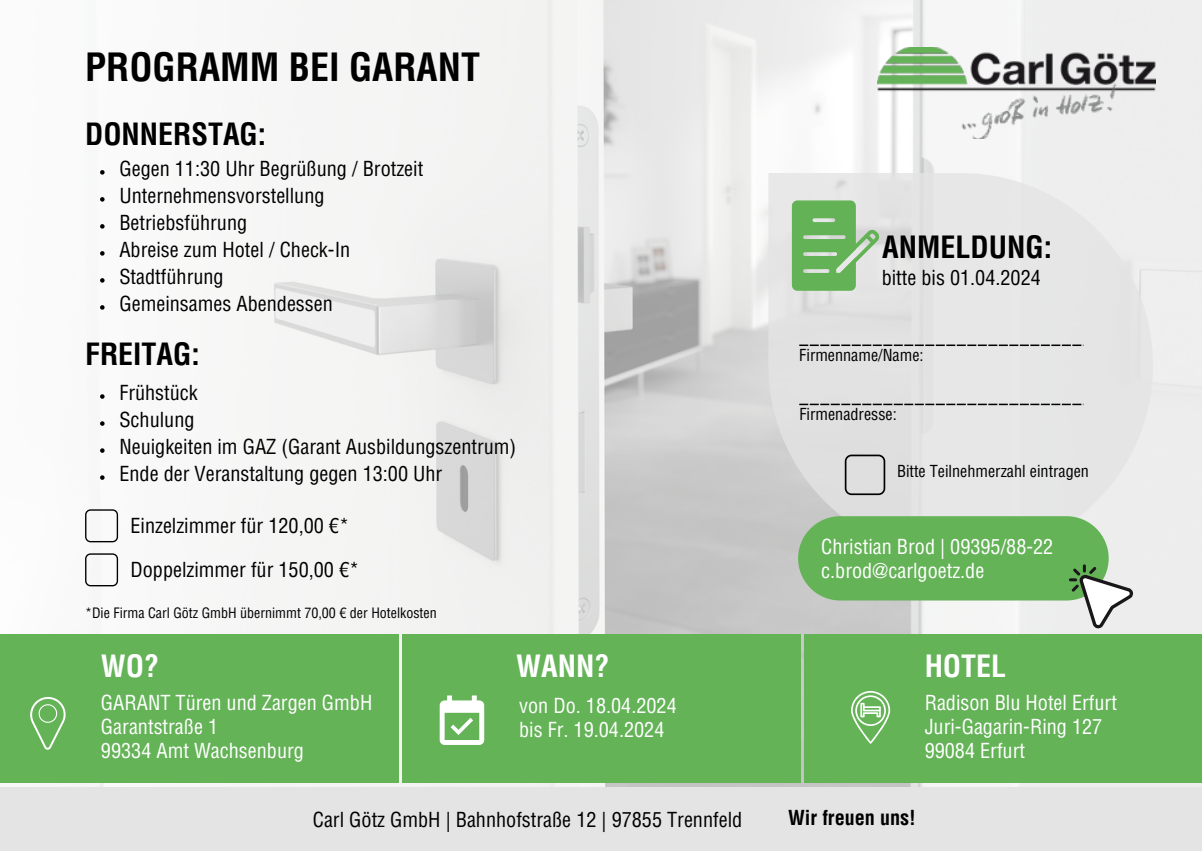
<style>
.page{position:relative;width:1202px;height:851px;background:#fff}
.page>*{position:absolute;margin:0;border:0;box-sizing:border-box;transform-origin:0 0}
.t1{font:700 condensed 38px "Helvetica LT Std";color:#000}
.t2{font:700 condensed 30px "Helvetica LT Std";color:#000}
.t3{font:700 condensed 30px "Helvetica LT Std";color:#fff}
.t4{font:condensed 20.2px "Helvetica LT Std";color:#000}
.t5{font:condensed 20.2px/24px "Helvetica LT Std";color:#fff}
.t6{font:700 condensed 20.2px "Helvetica LT Std";color:#000}
.t7{font:condensed 16.2px "Helvetica LT Std";color:#000}
.t8{font:condensed 14px "Helvetica LT Std";color:#000}
</style>
<div class="page">
<img style="left:88px;top:0;width:1113px;height:787px">
<div style="left:0;top:634px;width:398px;height:149px;background:#64b357"></div>
<svg style="left:768px;top:173px;width:385px;height:384px;fill:#e6e6e6"></svg>
<div style="left:402px;top:634px;width:398px;height:149px;background:#64b357"></div>
<div style="left:804px;top:634px;width:398px;height:149px;background:#64b357"></div>
<div style="left:0;top:787px;width:1202px;height:63px;background:#e4e4e4"></div>
<svg style="left:440px;top:695px;width:44px;height:50px"></svg>
<svg style="left:30px;top:697px;width:36px;height:52px"></svg>
<svg style="left:792px;top:200px;width:87px;height:90px"></svg>
<svg style="left:799px;top:403px;width:284px;height:2px"></svg>
<svg style="left:799px;top:344px;width:284px;height:2px"></svg>
<svg style="left:844px;top:454px;width:41px;height:41px"></svg>
<div style="left:798px;top:516px;width:310px;height:84px;background:#64b357;border-radius:42px"></div>
<svg style="left:1069px;top:564px;width:64px;height:64px"></svg>
<svg style="left:851px;top:691px;width:39px;height:52px"></svg>
<svg style="left:100px;top:170px;width:5px;height:5px"></svg>
<svg style="left:100px;top:197px;width:5px;height:5px"></svg>
<svg style="left:100px;top:224px;width:5px;height:5px"></svg>
<svg style="left:100px;top:251px;width:5px;height:5px"></svg>
<svg style="left:100px;top:278px;width:5px;height:5px"></svg>
<svg style="left:100px;top:305px;width:5px;height:5px"></svg>
<svg style="left:100px;top:394px;width:5px;height:5px"></svg>
<svg style="left:100px;top:421px;width:5px;height:5px"></svg>
<svg style="left:100px;top:448px;width:5px;height:5px"></svg>
<svg style="left:100px;top:475px;width:5px;height:5px"></svg>
<img style="left:877px;top:47px;width:278px;height:92px">
<svg style="left:85px;top:509px;width:33px;height:33px"></svg>
<svg style="left:85px;top:553px;width:33px;height:33px"></svg>
<p class="t1" style="left:85px;top:54px;width:396px">PROGRAMM BEI GARANT</p>
<h4 class="t2" style="left:85px;top:123px;width:183px">DONNERSTAG:</h4>
<p class="t4" style="left:119px;top:162px;width:305px">Gegen 11:30 Uhr Begrüßung / Brotzeit</p>
<p class="t4" style="left:119px;top:189px;width:207px">Unternehmensvorstellung</p>
<p class="t4" style="left:119px;top:216px;width:129px">Betriebsführung</p>
<p class="t4" style="left:119px;top:243px;width:232px">Abreise zum Hotel / Check-In</p>
<h4 class="t4" style="left:119px;top:270px;width:106px">Stadtführung</h4>
<p class="t4" style="left:119px;top:297px;width:215px">Gemeinsames Abendessen</p>
<p class="t2" style="left:85px;top:343px;width:116px">FREITAG:</p>
<p class="t4" style="left:119px;top:386px;width:80px">Frühstück</p>
<h2 class="t4" style="left:119px;top:413px;width:77px">Schulung</h2>
<h5 class="t4" style="left:119px;top:440px;width:398px">Neuigkeiten im GAZ (Garant Ausbildungszentrum)</h5>
<h5 class="t4" style="left:119px;top:467px;width:324px">Ende der Veranstaltung gegen 13:00 Uhr</h5>
<p class="t4" style="left:130px;top:518px;width:220px">Einzelzimmer für 120,00 €*</p>
<h2 class="t4" style="left:130px;top:562px;width:230px">Doppelzimmer für 150,00 €*</h2>
<h4 class="t8" style="left:85px;top:608px;width:353px">*Die Firma Carl Götz GmbH übernimmt 70,00 € der Hotelkosten</h4>
<p class="t3" style="left:101px;top:655px;width:60px">WO?</p>
<h2 class="t5" style="left:101px;top:693px;width:273px">GARANT Türen und Zargen GmbH<br>Garantstraße 1<br>99334 Amt Wachsenburg</h2>
<h1 class="t3" style="left:516px;top:655px;width:95px">WANN?</h1>
<p class="t5" style="left:519px;top:697px;width:159px">von Do. 18.04.2024 bis Fr. 19.04.2024</p>
<p class="t2" style="left:882px;top:237px;width:171px">ANMELDUNG:</p>
<p class="t4" style="left:881px;top:271px;width:161px">bitte bis 01.04.2024</p>
<p class="t7" style="left:799px;top:349px;width:126px">Firmenname/Name:</p>
<p class="t7" style="left:799px;top:408px;width:99px">Firmenadresse:</p>
<p class="t7" style="left:897px;top:465px;width:193px">Bitte Teilnehmerzahl eintragen</p>
<h2 class="t5" style="left:821px;top:537px;width:234px">Christian Brod | 09395/88-22 c.brod@carlgoetz.de</h2>
<h5 class="t3" style="left:924px;top:655px;width:83px">HOTEL</h5>
<p class="t5" style="left:924px;top:693px;width:194px">Radison Blu Hotel Erfurt<br>Juri-Gagarin-Ring 127<br>99084 Erfurt</p>
<h4 class="t4" style="left:313px;top:812px;width:431px">Carl Götz GmbH | Bahnhofstraße 12 | 97855 Trennfeld</h4>
<p class="t6" style="left:788px;top:810px;width:129px">Wir freuen uns!</p>
</div>
